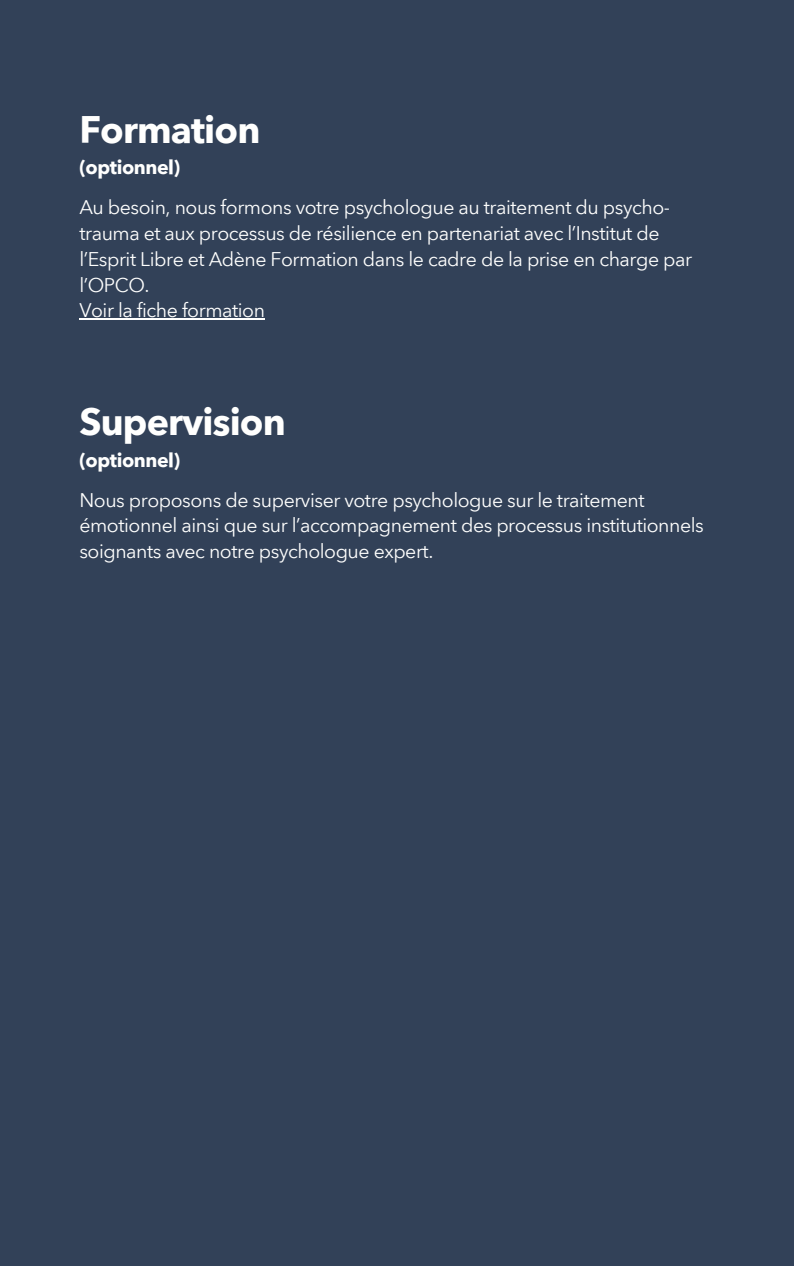
<style>
.page{position:relative;width:794px;height:1266px;background:#fff}
.page>*{position:absolute;margin:0;border:0;box-sizing:border-box;transform-origin:0 0}
.t1{font:700 37.5px "Avenir Next Arabic";letter-spacing:-.025em;color:#fffffe}
.t2{font:19.5px/25.9px "Avenir Next Arabic";letter-spacing:-.025em;color:#fffffe}
.t3{font:700 19.5px "Avenir Next Arabic";letter-spacing:-.025em;color:#fffffe}
</style>
<div class="page">
<div style="left:0;top:0;width:793px;height:1266px;background:#324158"></div>
<hr style="left:79px;top:318px;width:185px;height:2px;background:#fffffe">
<p class="t1" style="left:79px;top:108px;width:182px">Formation</p>
<p class="t3" style="left:79px;top:156px;width:102px">(optionnel)</p>
<h2 class="t2" style="left:79px;top:194px;width:614px">Au besoin, nous formons votre psychologue au traitement du psycho&shy;trauma et aux processus de résilience en partenariat avec l’Institut de l’Esprit Libre et Adène Formation dans le cadre de la prise en charge par l’OPCO.</h2>
<p class="t2" style="left:79px;top:298px;width:187px">Voir la fiche formation</p>
<p class="t1" style="left:79px;top:400px;width:208px">Supervision</p>
<p class="t3" style="left:79px;top:449px;width:102px">(optionnel)</p>
<h1 class="t2" style="left:79px;top:487px;width:625px">Nous proposons de superviser votre psychologue sur le traitement émotionnel ainsi que sur l’accompagnement des processus institutionnels soignants avec notre psychologue expert.</h1>
</div>
